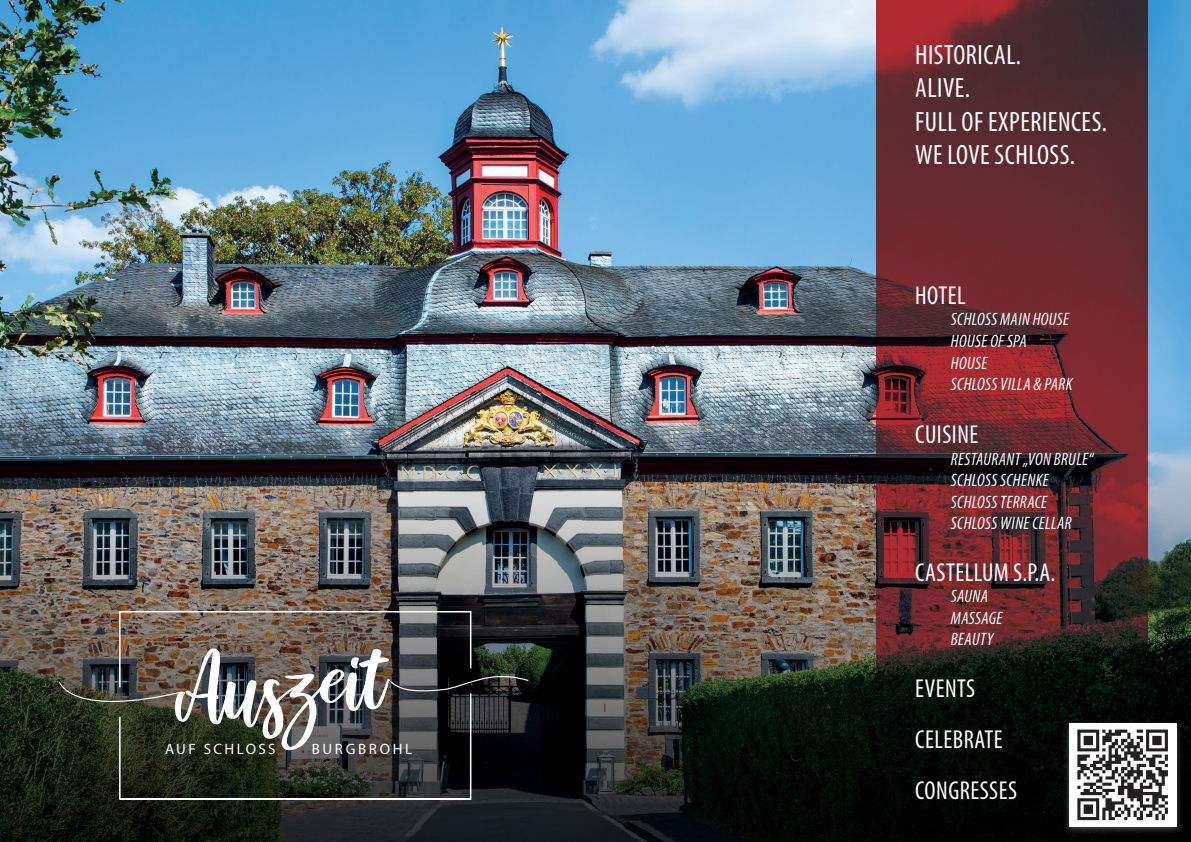
<style>
.page{position:relative;width:1191px;height:842px;background:#fff}
.page>*{position:absolute;margin:0;border:0;box-sizing:border-box;transform-origin:0 0}
.t1{font:condensed 28px/33.6px "Myriad Pro";letter-spacing:.02em;color:#fff;scale:.96 1}
.t2{font:condensed 26px/51.2px "Myriad Pro";letter-spacing:.02em;color:#fff;scale:.96 1}
.t3{font:italic condensed 18px/21.6px "Myriad Pro";letter-spacing:.02em;color:#fff;scale:.96 1}
.t4{font:15px "Myriad Pro";letter-spacing:.17em;color:#fff}
</style>
<div class="page">
<img style="left:0;top:0;width:1191px;height:417px">
<img style="left:0;top:417px;width:1191px;height:425px">
<svg style="left:875px;top:0;width:268px;height:842px"></svg>
<img style="left:118px;top:610px;width:354px;height:190px">
<img style="left:58px;top:647px;width:472px;height:103px">
<div style="left:1062px;top:719px;width:120px;height:116px;background:#67676a;opacity:.75"></div>
<div style="left:1069px;top:723px;width:107px;height:103px;background:#fff"></div>
<svg style="left:1077px;top:729px;width:90px;height:91px"></svg>
<p class="t4" style="left:165px;top:740px;width:112px">AUF SCHLOSS</p>
<p class="t4" style="left:312px;top:740px;width:102px">BURGBROHL</p>
<h1 class="t1" style="left:915px;top:37px;width:201px">HISTORICAL.<br>ALIVE.<br>FULL OF EXPERIENCES.<br>WE LOVE SCHLOSS.</h1>
<h2 class="t2" style="left:915px;top:269px;width:54px">HOTEL</h2>
<p class="t3" style="left:951px;top:308px;width:128px">SCHLOSS MAIN HOUSE<br>HOUSE OF SPA<br>HOUSE<br>SCHLOSS VILLA &amp; PARK</p>
<h2 class="t2" style="left:915px;top:408px;width:67px">CUISINE</h2>
<p class="t3" style="left:951px;top:448px;width:150px">RESTAURANT „VON BRULE“<br>SCHLOSS SCHENKE<br>SCHLOSS TERRACE<br>SCHLOSS WINE CELLAR</p>
<h2 class="t2" style="left:915px;top:546px;width:148px">CASTELLUM S.P.A.</h2>
<p class="t3" style="left:951px;top:585px;width:55px">SAUNA<br>MASSAGE<br>BEAUTY</p>
<h2 class="t2" style="left:915px;top:662px;width:108px">EVENTS<br>CELEBRATE<br>CONGRESSES</h2>
</div>
